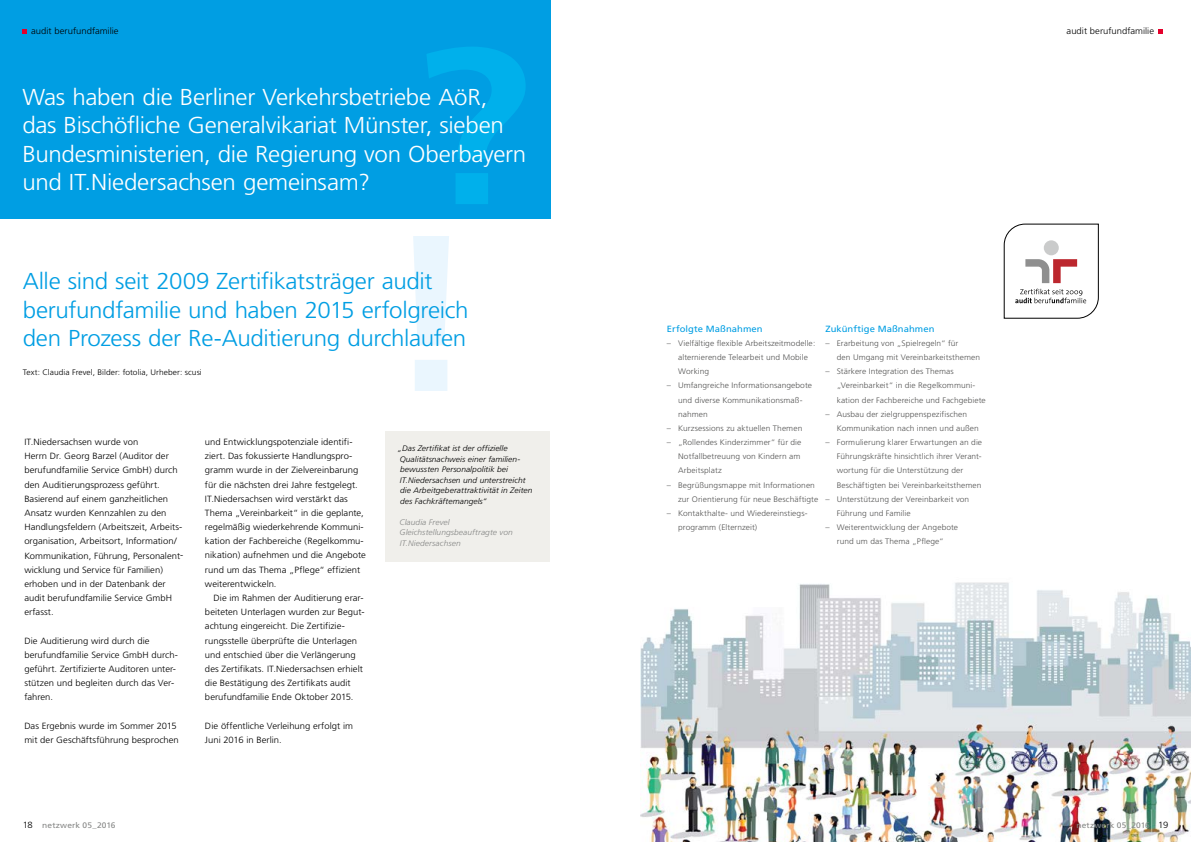
<style>
.page{position:relative;width:1191px;height:842px;background:#fff}
.page>*{position:absolute;margin:0;border:0;box-sizing:border-box;transform-origin:0 0}
.t1{font:700 221.9px "Frutiger";color:#eaf6fe;scale:1.05 1}
.t2{font:700 221.9px "Frutiger";color:#00b0eb;scale:1.05 1}
.t3{font:300 23px/28.3px "Frutiger";letter-spacing:-.015em;color:#fff;scale:1.05 1}
.t4{font:300 23px/28.3px "Frutiger";letter-spacing:-.015em;color:#009ee3;scale:1.05 1}
.t5{font:300 9px/14.2px "Frutiger";letter-spacing:.005em;color:#000;scale:1.05 1}
.t6{font:9px "Frutiger";letter-spacing:.005em;color:#009ee3;scale:1.05 1}
.t7{font:300 8px/14.2px "Frutiger";letter-spacing:.005em;color:#565655;scale:1.05 1}
.t8{font:italic 300 8px/10.5px "Frutiger";letter-spacing:.005em;color:#000;scale:1.05 1}
.t9{font:italic 300 8px/10.5px "Frutiger";letter-spacing:.005em;color:#868786;scale:1.05 1}
.t10{font:300 8px "Frutiger";letter-spacing:.005em;color:#000;scale:1.05 1}
.t11{font:8px "Frutiger";letter-spacing:.015em;color:#868786;scale:1.05 1}
.s1{font-weight:300;font-size:9px;color:#000}
</style>
<div class="page">
<img style="left:640px;top:582px;width:551px;height:260px">
<div style="left:0;top:0;width:550px;height:218px;background:#009ee3"></div>
<svg style="left:1003px;top:224px;width:95px;height:95px"></svg>
<div style="left:386px;top:431px;width:164px;height:130px;background:#f0efeb"></div>
<svg style="left:1158px;top:29px;width:4px;height:5px"></svg>
<svg style="left:23px;top:29px;width:4px;height:5px"></svg>
<p class="t5" style="left:31px;top:24px;width:85px">audit berufundfamilie</p>
<p class="t5" style="left:1066px;top:24px;width:85px">audit berufundfamilie</p>
<h1 class="t2" style="left:415px;top:-3px;width:112px">?</h1>
<h2 class="t3" style="left:22px;top:83px;width:481px">Was haben die Berliner Verkehrsbetriebe AöR, das Bischöfliche Generalvikariat Münster, sieben Bundesministerien, die Regierung von Oberbayern und IT.Niedersachsen gemeinsam?</h2>
<h1 class="t1" style="left:386px;top:183px;width:88px">!</h1>
<h2 class="t4" style="left:23px;top:267px;width:426px">Alle sind seit 2009 Zertifikatsträger audit berufundfamilie und haben 2015 erfolgreich den Prozess der Re-Auditierung durchlaufen</h2>
<p class="t10" style="left:23px;top:367px;width:172px">Text: Claudia Frevel, Bilder: fotolia, Urheber: scusi</p>
<p class="t5" style="left:24px;top:435px;width:153px">IT.Niedersachsen wurde von<br>Herrn Dr. Georg Barzel (Auditor der berufundfamilie Service GmbH) durch den Auditierungsprozess geführt.<br>Basierend auf einem ganzheitlichen Ansatz wurden Kennzahlen zu den Handlungsfeldern (Arbeitszeit, Arbeits&shy;organisation, Arbeitsort, Information/ Kommunikation, Führung, Personalent&shy;wicklung und Service für Familien) erhoben und in der Datenbank der audit berufundfamilie Service GmbH erfasst.</p>
<p class="t5" style="left:24px;top:633px;width:148px">Die Auditierung wird durch die berufundfamilie Service GmbH durch&shy;geführt. Zertifizierte Auditoren unter&shy;stützen und begleiten durch das Ver&shy;fahren.</p>
<p class="t5" style="left:24px;top:718px;width:149px">Das Ergebnis wurde im Sommer 2015 mit der Geschäftsführung besprochen</p>
<p class="t5" style="left:205px;top:435px;width:155px">und Entwicklungspotenziale identifi&shy;ziert. Das fokussierte Handlungspro&shy;gramm wurde in der Zielvereinbarung für die nächsten drei Jahre festgelegt.<br>IT.Niedersachsen wird verstärkt das Thema „Vereinbarkeit“ in die geplante, regelmäßig wiederkehrende Kommuni&shy;kation der Fachbereiche (Regelkommu&shy;nikation) aufnehmen und die Angebote rund um das Thema „Pflege“ effizient weiterentwickeln.</p>
<p class="t5" style="left:205px;top:591px;width:153px;text-indent:9px">Die im Rahmen der Auditierung erar&shy;beiteten Unterlagen wurden zur Begut&shy;achtung eingereicht. Die Zertifizie&shy;rungsstelle überprüfte die Unterlagen und entschied über die Verlängerung des Zertifikats. IT.Niedersachsen erhielt die Bestätigung des Zertifikats audit berufundfamilie Ende Oktober 2015.</p>
<p class="t5" style="left:205px;top:718px;width:142px">Die öffentliche Verleihung erfolgt im<br>Juni 2016 in Berlin.</p>
<p class="t8" style="left:398px;top:443px;width:129px">„Das Zertifikat ist der offizielle Qualitätsnachweis einer familien&shy;bewussten Personalpolitik bei IT.Niedersachsen und unterstreicht die Arbeitgeberattraktivität in Zeiten des Fachkräftemangels“</p>
<p class="t9" style="left:399px;top:517px;width:109px">Claudia Frevel<br>Gleichstellungsbeauftragte von<br>IT.Niedersachsen</p>
<p class="t6" style="left:667px;top:323px;width:93px">Erfolgte Maßnahmen</p>
<p class="t7" style="left:678px;top:336px;width:132px;text-indent:-11px">– Vielfältige flexible Arbeitszeitmodelle: alternierende Telearbeit und Mobile<br>Working</p>
<p class="t7" style="left:678px;top:379px;width:129px;text-indent:-11px">– Umfangreiche Informationsangebote und diverse Kommunikationsmaß&shy;nahmen</p>
<p class="t7" style="left:667px;top:421px;width:131px">– Kurzsessions zu aktuellen Themen</p>
<p class="t7" style="left:678px;top:435px;width:119px;text-indent:-11px">– „Rollendes Kinderzimmer“ für die<br>Notfallbetreuung von Kindern am<br>Arbeitsplatz</p>
<p class="t7" style="left:678px;top:478px;width:135px;text-indent:-11px">– Begrüßungsmappe mit Informationen zur Orientierung für neue Beschäftigte</p>
<p class="t7" style="left:678px;top:506px;width:125px;text-indent:-11px">– Kontakthalte- und Wiedereinstiegs&shy;programm (Elternzeit)</p>
<p class="t6" style="left:825px;top:323px;width:105px">Zukünftige Maßnahmen</p>
<p class="t7" style="left:837px;top:336px;width:138px;text-indent:-11px">– Erarbeitung von „Spielregeln“ für<br>den Umgang mit Vereinbarkeitsthemen</p>
<p class="t7" style="left:837px;top:364px;width:143px;text-indent:-11px">– Stärkere Integration des Themas „Vereinbarkeit“ in die Regelkommuni&shy;kation der Fachbereiche und Fachgebiete</p>
<p class="t7" style="left:837px;top:407px;width:137px;text-indent:-11px">– Ausbau der zielgruppenspezifischen<br>Kommunikation nach innen und außen</p>
<p class="t7" style="left:837px;top:435px;width:140px;text-indent:-11px">– Formulierung klarer Erwartungen an die Führungskräfte hinsichtlich ihrer Verant&shy;wortung für die Unterstützung der Beschäftigten bei Vereinbarkeitsthemen</p>
<p class="t7" style="left:837px;top:492px;width:128px;text-indent:-11px">– Unterstützung der Vereinbarkeit von<br>Führung und Familie</p>
<p class="t7" style="left:825px;top:520px;width:128px;text-align:center">– Weiterentwicklung der Angebote rund um das Thema „Pflege“</p>
<p class="t11" style="left:23px;top:820px;width:90px"><span class="s1">18</span> netzwerk 05_2016</p>
<p class="t11" style="left:1076px;top:820px;width:89px">netzwerk 05_2016 <span class="s1">19</span></p>
</div>
